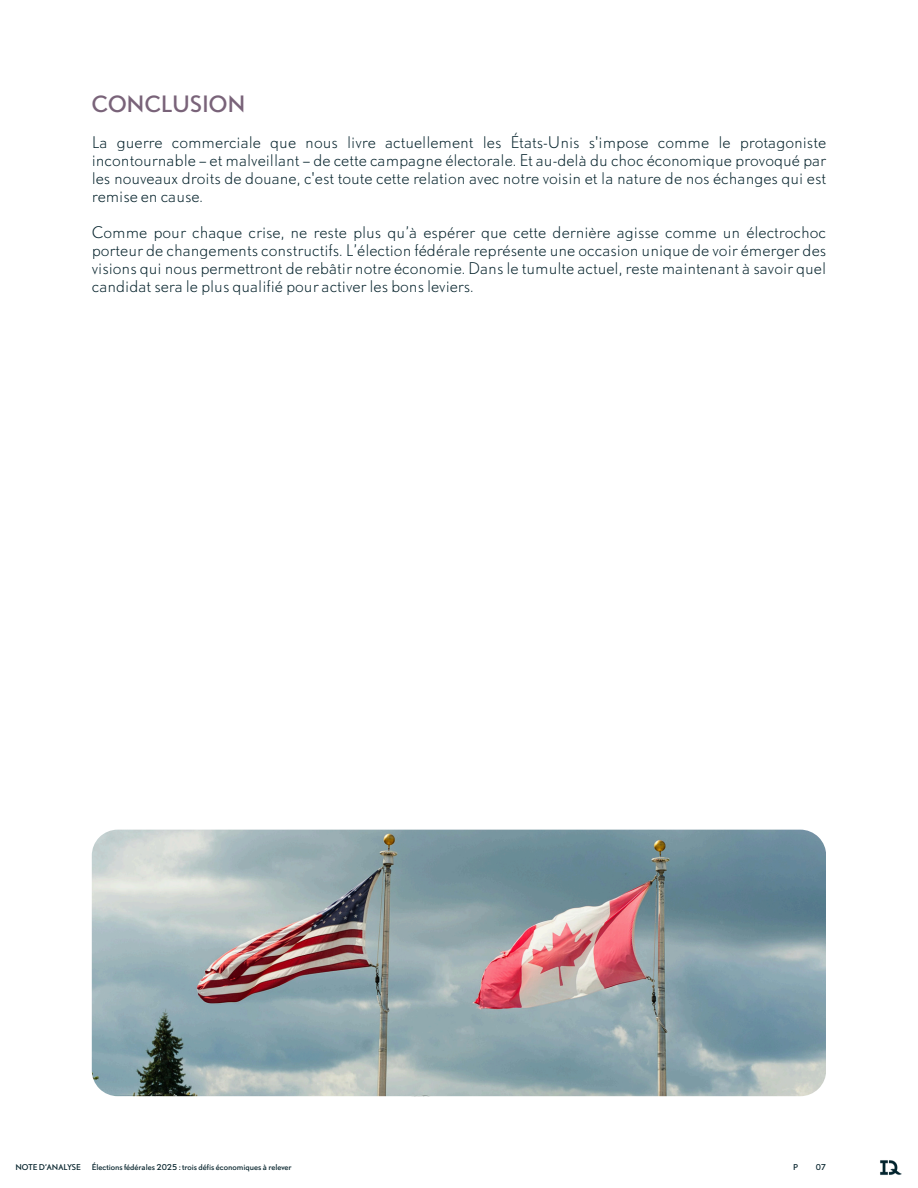
<style>
.page{position:relative;width:918px;height:1188px;background:#fff}
.page>*{position:absolute;margin:0;border:0;box-sizing:border-box;transform-origin:0 0}
.t1{font:21px "DTL Nobel T";color:#796379}
.t2{font:300 15px/18px "DTL Nobel T";color:#06232c;text-align:justify}
.t3{font:7.5px "DTL Nobel T";color:#06232c}
</style>
<div class="page">
<img style="left:880px;top:1160px;width:22px;height:15px">
<img style="left:92px;top:830px;width:734px;height:266px">
<h3 class="t1" style="left:92px;top:89px;width:155px">CONCLUSION</h3>
<p class="t2" style="left:92px;top:133px;width:736px">La guerre commerciale que nous livre actuellement les États-Unis s'impose comme le protagoniste incontournable – et malveillant – de cette campagne électorale. Et au-delà du choc économique provoqué par les nouveaux droits de douane, c'est toute cette relation avec notre voisin et la nature de nos échanges qui est remise en cause.</p>
<p class="t2" style="left:92px;top:223px;width:736px">Comme pour chaque crise, ne reste plus qu’à espérer que cette dernière agisse comme un électrochoc porteur de changements constructifs. L’élection fédérale représente une occasion unique de voir émerger des visions qui nous permettront de rebâtir notre économie. Dans le tumulte actuel, reste maintenant à savoir quel candidat sera le plus qualifié pour activer les bons leviers.</p>
<h1 class="t3" style="left:15px;top:1162px;width:67px">NOTE D’ANALYSE</h1>
<h2 class="t3" style="left:92px;top:1162px;width:201px">Élections fédérales 2025 : trois défis économiques à relever</h2>
<h2 class="t3" style="left:793px;top:1162px;width:6px">P</h2>
<p class="t3" style="left:816px;top:1162px;width:12px">07</p>
</div>
